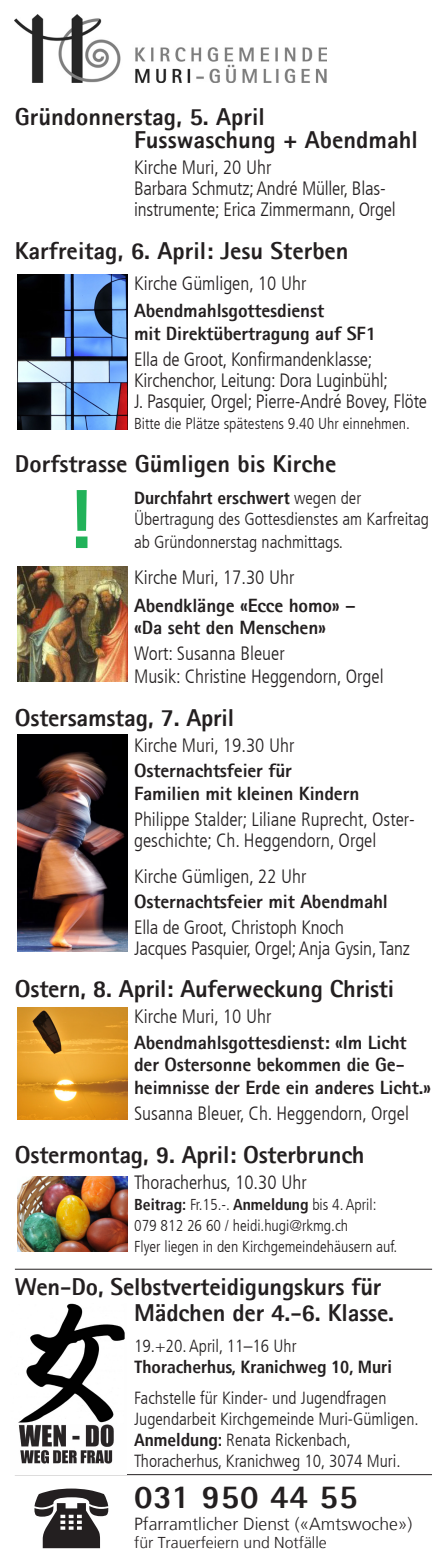
<style>
.page{position:relative;width:447px;height:1568px;background:#fff}
.page>*{position:absolute;margin:0;border:0;box-sizing:border-box;transform-origin:0 0}
.t1{font:800 84px "Agfa Rotis Sans Serif";color:#21b259}
.t2{font:800 33.25px "Agfa Rotis Sans Serif";letter-spacing:.025em;color:#231f20}
.t3{font:800 24.5px/26.2px "Agfa Rotis Sans Serif";letter-spacing:-.01em;color:#231f20}
.t4{font:300 condensed 19.25px/21px "Frutiger";color:#231f20}
.t5{font:800 19.25px/22.8px "Agfa Rotis Sans Serif";letter-spacing:-.01em;color:#231f20}
.t6{font:300 condensed 17.5px/21px "Frutiger";color:#231f20}
.t7{font:700 condensed 17.5px/21px "Frutiger";color:#231f20}
.t8{font:300 17.5px "Frutiger";color:#231f20}
.t9{font:300 condensed 15.75px/21px "Frutiger";color:#231f20}
.t10{font:300 15.75px "Frutiger";color:#231f20}
.s1{font-weight:700}
.s2{font-weight:300}
</style>
<div class="page">
<img style="left:15px;top:15px;width:311px;height:68px">
<hr style="left:15px;top:1474px;width:416px;height:1px;background:#231f20">
<img style="left:18px;top:1303px;width:107px;height:161px">
<hr style="left:15px;top:1268px;width:417px;height:1px;background:#231f20">
<img style="left:18px;top:1176px;width:109px;height:75px">
<img style="left:18px;top:1007px;width:109px;height:113px">
<img style="left:18px;top:734px;width:109px;height:217px">
<img style="left:18px;top:567px;width:109px;height:114px">
<img style="left:18px;top:275px;width:109px;height:155px">
<p class="t3" style="left:134px;top:105px;width:285px;line-height:22.8px;text-indent:-119px">Gründonnerstag, 5. April<br>Fusswaschung + Abendmahl</p>
<p class="t4" style="left:134px;top:157px;width:263px">Kirche Muri, 20 Uhr<br>Barbara Schmutz; André Müller, Blas&shy;instrumente; Erica Zimmermann, Orgel</p>
<p class="t3" style="left:15px;top:237px;width:335px">Karfreitag, 6. April: Jesu Sterben</p>
<p class="t4" style="left:134px;top:273px;width:174px">Kirche Gümligen, 10 Uhr</p>
<p class="t5" style="left:134px;top:299px;width:243px">Abendmahlsgottesdienst<br>mit Direktübertragung auf SF1</p>
<p class="t4" style="left:134px;top:349px;width:294px">Ella de Groot, Konfirmandenklasse;<br>Kirchenchor, Leitung: Dora Luginbühl;<br>J. Pasquier, Orgel; Pierre-André Bovey, Flöte</p>
<p class="t9" style="left:134px;top:413px;width:277px">Bitte die Plätze spätestens 9.40 Uhr einnehmen.</p>
<p class="t3" style="left:15px;top:450px;width:323px">Dorfstrasse Gümligen bis Kirche</p>
<p class="t6" style="left:134px;top:488px;width:296px"><span class="s1">Durchfahrt erschwert</span> wegen der<br>Übertragung des Gottesdienstes am Karfreitag</p>
<p class="t1" style="left:65px;top:466px;width:28px">!</p>
<p class="t6" style="left:134px;top:532px;width:210px">ab Gründonnerstag nachmittags.</p>
<p class="t4" style="left:134px;top:567px;width:162px">Kirche Muri, 17.30 Uhr</p>
<p class="t5" style="left:134px;top:593px;width:223px">Abendklänge «Ecce homo» – «Da seht den Menschen»</p>
<p class="t4" style="left:134px;top:642px;width:251px;line-height:22.8px">Wort: Susanna Bleuer<br>Musik: Christine Heggendorn, Orgel</p>
<p class="t3" style="left:15px;top:704px;width:220px">Ostersamstag, 7. April</p>
<p class="t4" style="left:134px;top:735px;width:162px">Kirche Muri, 19.30 Uhr</p>
<p class="t5" style="left:134px;top:759px;width:227px">Osternachtsfeier für<br>Familien mit kleinen Kindern</p>
<p class="t4" style="left:134px;top:809px;width:282px">Philippe Stalder; Liliane Ruprecht, Oster&shy;geschichte; Ch. Heggendorn, Orgel</p>
<p class="t4" style="left:134px;top:865px;width:174px">Kirche Gümligen, 22 Uhr</p>
<p class="t5" style="left:134px;top:889px;width:255px">Osternachtsfeier mit Abendmahl</p>
<p class="t4" style="left:134px;top:917px;width:277px">Ella de Groot, Christoph Knoch<br>Jacques Pasquier, Orgel; Anja Gysin, Tanz</p>
<p class="t3" style="left:15px;top:975px;width:380px">Ostern, 8. April: Auferweckung Christi</p>
<p class="t4" style="left:134px;top:1006px;width:139px">Kirche Muri, 10 Uhr</p>
<p class="t5" style="left:134px;top:1030px;width:298px">Abendmahlsgottesdienst: «Im Licht der Ostersonne bekommen die Ge&shy;heimnisse der Erde ein anderes Licht.»</p>
<p class="t4" style="left:134px;top:1103px;width:276px">Susanna Bleuer, Ch. Heggendorn, Orgel</p>
<p class="t3" style="left:15px;top:1141px;width:351px">Ostermontag, 9. April: Osterbrunch</p>
<p class="t4" style="left:134px;top:1171px;width:174px">Thoracherhus, 10.30 Uhr</p>
<p class="t9" style="left:134px;top:1194px;width:264px"><span class="s1">Beitrag:</span> Fr.15.-. <span class="s1">Anmeldung</span> bis 4. April:<br>079 812 26 60 / heidi.hugi@rkmg.ch<br>Flyer liegen in den Kirchgemeindehäusern auf.</p>
<p class="t3" style="left:134px;top:1273px;width:261px;text-indent:-119px">Wen-Do, Selbstverteidigungskurs für<br>Mädchen der 4.-6. Klasse.</p>
<p class="t7" style="left:134px;top:1335px;width:259px"><span class="s2">19.+20. April, 11–16 Uhr<br></span>Thoracherhus, Kranichweg 10, Muri</p>
<p class="t6" style="left:134px;top:1387px;width:286px">Fachstelle für Kinder- und Jugendfragen Jugendarbeit Kirchgemeinde Muri-Gümligen.<br><span class="s1">Anmeldung:</span> Renata Rickenbach, Thoracherhus, Kranichweg 10, 3074 Muri.</p>
<p class="t2" style="left:134px;top:1475px;width:225px">031 950 44 55</p>
<p class="t8" style="left:134px;top:1514px;width:280px">Pfarramtlicher Dienst («Amtswoche»)</p>
<p class="t10" style="left:134px;top:1533px;width:194px">für Trauerfeiern und Notfälle</p>
</div>
